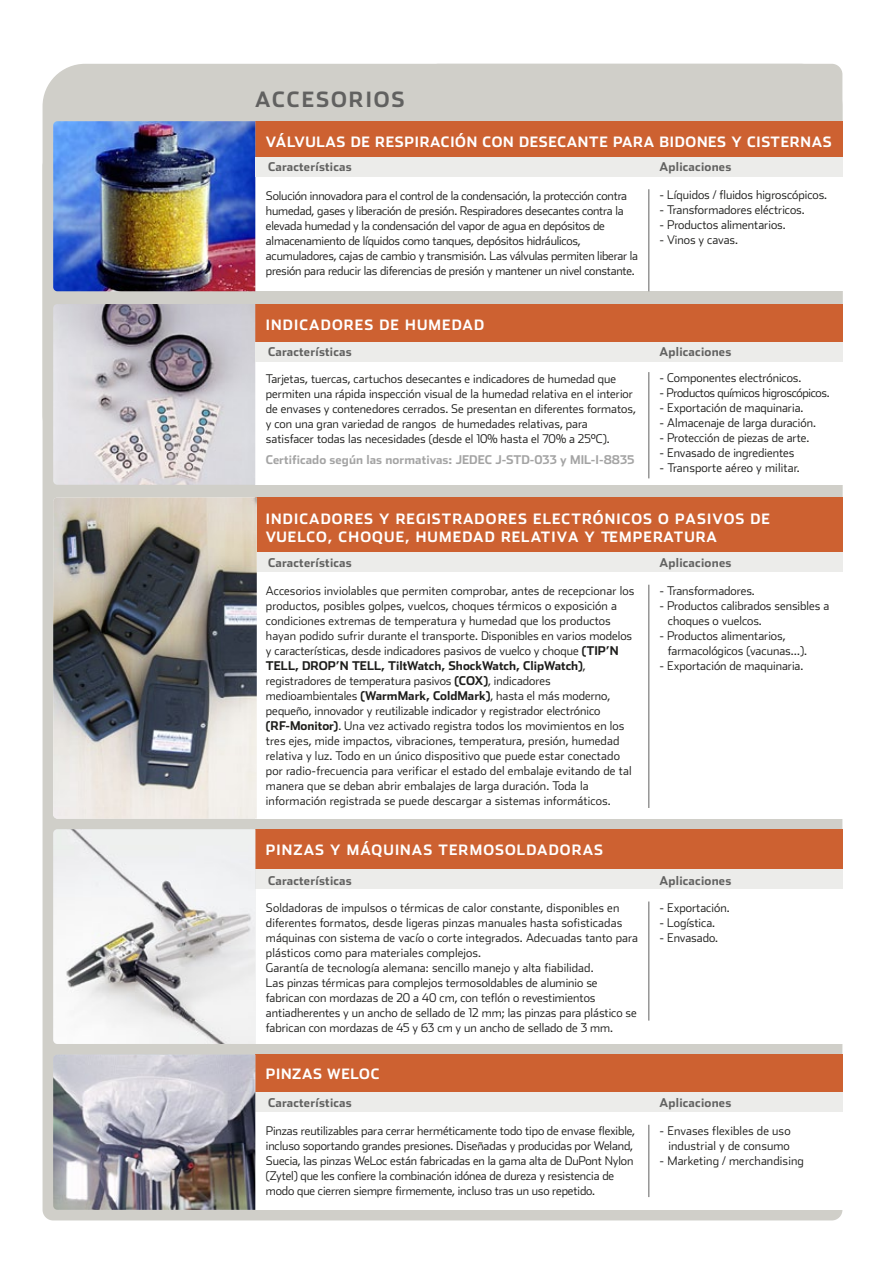
<style>
.page{position:relative;width:885px;height:1263px;background:#fff}
.page>*{position:absolute;margin:0;border:0;box-sizing:border-box;transform-origin:0 0}
.t1{font:700 21px "Stainless";color:#616160}
.t2{font:700 14.25px/18px "Stainless";letter-spacing:.07em;color:#fff}
.t3{font:700 14.25px "Stainless";letter-spacing:.05em;color:#fff}
.t4{font:300 12px/15px "Stainless";color:#1d1d1b}
.t5{font:700 12px "Stainless";letter-spacing:.02em;color:#616160}
.t6{font:700 12px "Stainless";letter-spacing:.005em;color:#a4a4a4}
.t7{font:300 12px "Stainless";letter-spacing:-.025em;color:#1d1d1b}
.s1{font-weight:700}
</style>
<div class="page">
<div style="left:43px;top:155px;width:799px;height:1065px;background:#d0cfc9;border-radius:11px"></div>
<div style="left:43px;top:64px;width:799px;height:393px;background:#d0cfc9;border-radius:43px"></div>
<div style="left:427px;top:64px;width:415px;height:457px;background:#d0cfc9;border-radius:11px"></div>
<div style="left:255px;top:157px;width:587px;height:134px;background:#fff"></div>
<div style="left:255px;top:121px;width:587px;height:36px;background:#cd6131"></div>
<img style="left:53px;top:121px;width:202px;height:170px">
<div style="left:255px;top:553px;width:587px;height:266px;background:#fff"></div>
<div style="left:255px;top:497px;width:587px;height:56px;background:#cd6131"></div>
<div style="left:255px;top:553px;width:587px;height:19px;background:#ececea"></div>
<hr style="left:648px;top:585px;width:1px;height:223px;background:#616160">
<div style="left:255px;top:157px;width:587px;height:19px;background:#ececea"></div>
<hr style="left:648px;top:189px;width:1px;height:102px;background:#616160">
<div style="left:255px;top:340px;width:587px;height:145px;background:#fff"></div>
<div style="left:255px;top:304px;width:587px;height:38px;background:#cd6131"></div>
<img style="left:53px;top:304px;width:202px;height:181px">
<div style="left:255px;top:342px;width:587px;height:19px;background:#ececea"></div>
<hr style="left:648px;top:372px;width:1px;height:106px;background:#616160">
<div style="left:255px;top:889px;width:587px;height:155px;background:#fff"></div>
<div style="left:255px;top:829px;width:587px;height:41px;background:#cd6131"></div>
<div style="left:255px;top:870px;width:587px;height:19px;background:#ececea"></div>
<hr style="left:648px;top:901px;width:1px;height:119px;background:#616160">
<img style="left:53px;top:829px;width:202px;height:215px">
<div style="left:255px;top:1086px;width:587px;height:124px;background:#fff"></div>
<div style="left:255px;top:1054px;width:587px;height:39px;background:#cd6131"></div>
<div style="left:255px;top:1093px;width:587px;height:19px;background:#ececea"></div>
<hr style="left:648px;top:1125px;width:1px;height:72px;background:#616160">
<img style="left:53px;top:1054px;width:202px;height:156px">
<img style="left:53px;top:497px;width:204px;height:322px">
<h1 class="t1" style="left:255px;top:87px;width:151px">ACCESORIOS</h1>
<p class="t3" style="left:266px;top:133px;width:567px">VÁLVULAS DE RESPIRACIÓN CON DESECANTE PARA BIDONES Y CISTERNAS</p>
<p class="t5" style="left:268px;top:160px;width:85px">Características</p>
<p class="t5" style="left:659px;top:160px;width:73px">Aplicaciones</p>
<p class="t4" style="left:266px;top:188px;width:373px">Solución innovadora para el control de la condensación, la protección contra humedad, gases y liberación de presión. Respiradores desecantes contra la elevada humedad y la condensación del vapor de agua en depósitos de almacenamiento de líquidos como tanques, depósitos hidráulicos, acumuladores, cajas de cambio y transmisión. Las válvulas permiten liberar la presión para reducir las diferencias de presión y mantener un nivel constante.</p>
<p class="t4" style="left:659px;top:187px;width:169px">- Líquidos / fluidos higroscópicos.</p>
<p class="t4" style="left:659px;top:202px;width:147px">- Transformadores eléctricos.</p>
<p class="t4" style="left:659px;top:217px;width:128px">- Productos alimentarios.</p>
<p class="t4" style="left:659px;top:232px;width:80px">- Vinos y cavas.</p>
<p class="t2" style="left:266px;top:316px;width:220px">INDICADORES DE HUMEDAD</p>
<p class="t5" style="left:268px;top:344px;width:85px">Características</p>
<p class="t5" style="left:659px;top:344px;width:73px">Aplicaciones</p>
<p class="t4" style="left:266px;top:371px;width:371px">Tarjetas, tuercas, cartuchos desecantes e indicadores de humedad que permiten una rápida inspección visual de la humedad relativa en el interior de envases y contenedores cerrados. Se presentan en diferentes formatos, y con una gran variedad de rangos de humedades relativas, para satisfacer todas las necesidades (desde el 10% hasta el 70% a 25°C).</p>
<p class="t6" style="left:266px;top:452px;width:370px">Certificado según las normativas: JEDEC J-STD-033 y MIL-I-8835</p>
<p class="t4" style="left:659px;top:370px;width:143px">- Componentes electrónicos.</p>
<p class="t7" style="left:659px;top:386px;width:172px">- Productos químicos higroscópicos.</p>
<p class="t4" style="left:659px;top:400px;width:145px">- Exportación de maquinaria.</p>
<p class="t4" style="left:659px;top:415px;width:158px">- Almacenaje de larga duración.</p>
<p class="t4" style="left:659px;top:430px;width:151px">- Protección de piezas de arte.</p>
<p class="t4" style="left:659px;top:445px;width:136px">- Envasado de ingredientes</p>
<p class="t4" style="left:659px;top:460px;width:142px">- Transporte aéreo y militar.</p>
<p class="t2" style="left:266px;top:509px;width:505px">INDICADORES Y REGISTRADORES ELECTRÓNICOS O PASIVOS DE<br>VUELCO, CHOQUE, HUMEDAD RELATIVA Y TEMPERATURA</p>
<p class="t5" style="left:268px;top:555px;width:85px">Características</p>
<p class="t5" style="left:659px;top:555px;width:73px">Aplicaciones</p>
<p class="t4" style="left:266px;top:583px;width:370px">Accesorios inviolables que permiten comprobar, antes de recepcionar los productos, posibles golpes, vuelcos, choques térmicos o exposición a condiciones extremas de temperatura y humedad que los productos hayan podido sufrir durante el transporte. Disponibles en varios modelos y características, desde indicadores pasivos de vuelco y choque <span class="s1">(TIP’N TELL, DROP’N TELL, TiltWatch, ShockWatch, ClipWatch)</span>, registradores de temperatura pasivos <span class="s1">(COX)</span>, indicadores medioambientales <span class="s1">(WarmMark, ColdMark)</span>, hasta el más moderno, pequeño, innovador y reutilizable indicador y registrador electrónico <span class="s1">(RF-Monitor)</span>. Una vez activado registra todos los movimientos en los tres ejes, mide impactos, vibraciones, temperatura, presión, humedad relativa y luz. Todo en un único dispositivo que puede estar conectado por radio-frecuencia para verificar el estado del embalaje evitando de tal manera que se deban abrir embalajes de larga duración. Toda la información registrada se puede descargar a sistemas informáticos.</p>
<p class="t2" style="left:266px;top:841px;width:338px">PINZAS Y MÁQUINAS TERMOSOLDADORAS</p>
<p class="t4" style="left:659px;top:583px;width:97px">- Transformadores.</p>
<p class="t4" style="left:668px;top:598px;width:163px;text-indent:-8px">- Productos calibrados sensibles a choques o vuelcos.</p>
<p class="t4" style="left:668px;top:628px;width:140px;text-indent:-8px">- Productos alimentarios, farmacológicos (vacunas…).</p>
<p class="t4" style="left:659px;top:658px;width:145px">- Exportación de maquinaria.</p>
<p class="t5" style="left:268px;top:873px;width:85px">Características</p>
<p class="t5" style="left:659px;top:873px;width:73px">Aplicaciones</p>
<p class="t4" style="left:659px;top:900px;width:72px">- Exportación.</p>
<p class="t4" style="left:659px;top:915px;width:57px">- Logística.</p>
<p class="t4" style="left:659px;top:930px;width:60px">- Envasado.</p>
<p class="t4" style="left:266px;top:900px;width:373px">Soldadoras de impulsos o térmicas de calor constante, disponibles en diferentes formatos, desde ligeras pinzas manuales hasta sofisticadas máquinas con sistema de vacío o corte integrados. Adecuadas tanto para plásticos como para materiales complejos.<br>Garantía de tecnología alemana: sencillo manejo y alta fiabilidad.<br>Las pinzas térmicas para complejos termosoldables de aluminio se fabrican con mordazas de 20 a 40 cm, con teflón o revestimientos antiadherentes y un ancho de sellado de 12 mm; las pinzas para plástico se fabrican con mordazas de 45 y 63 cm y un ancho de sellado de 3 mm.</p>
<p class="t2" style="left:266px;top:1065px;width:115px">PINZAS WELOC</p>
<p class="t5" style="left:268px;top:1095px;width:85px">Características</p>
<p class="t5" style="left:659px;top:1095px;width:73px">Aplicaciones</p>
<p class="t4" style="left:659px;top:1123px;width:132px;text-align:right">- Envases flexibles de uso industrial y de consumo</p>
<p class="t4" style="left:659px;top:1153px;width:146px">- Marketing / merchandising</p>
<p class="t4" style="left:266px;top:1123px;width:370px">Pinzas reutilizables para cerrar herméticamente todo tipo de envase flexible, incluso soportando grandes presiones. Diseñadas y producidas por Weland, Suecia, las pinzas WeLoc están fabricadas en la gama alta de DuPont Nylon (Zytel) que les confiere la combinación idónea de dureza y resistencia de modo que cierren siempre firmemente, incluso tras un uso repetido.</p>
</div>
